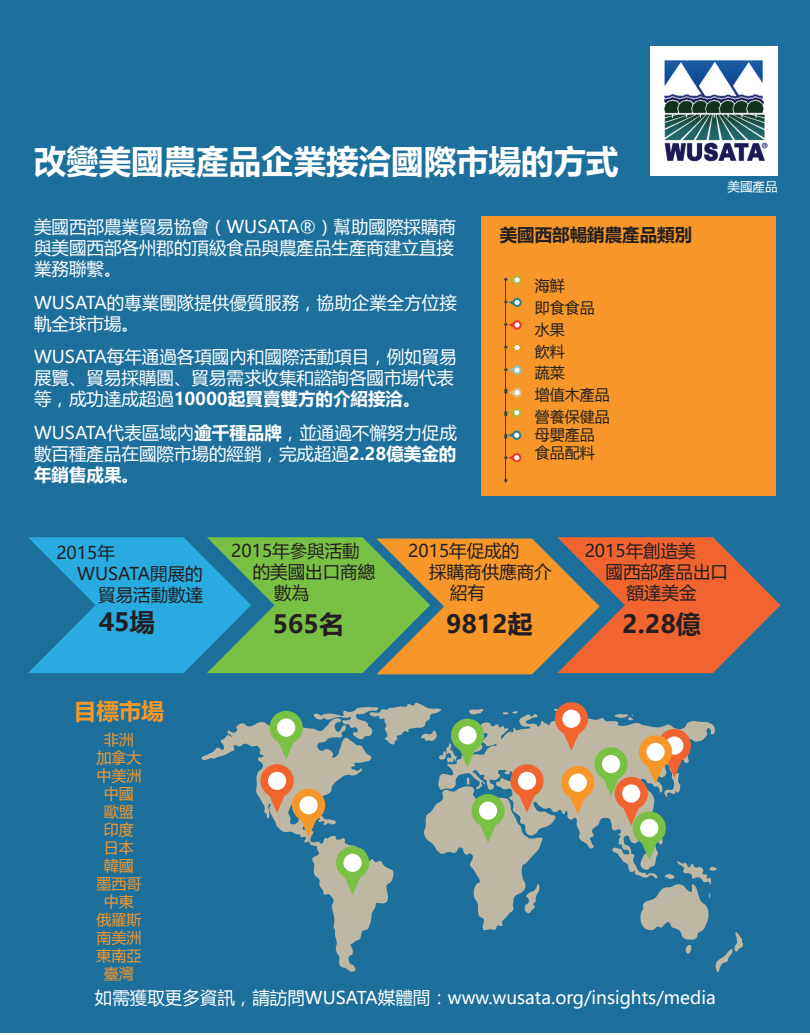
<style>
.page{position:relative;width:810px;height:1035px;background:#fff}
.page>*{position:absolute;margin:0;border:0;box-sizing:border-box;transform-origin:0 0}
.t1{font:700 32.5px "Microsoft Ya Hei";color:#fff}
.t2{font:700 25px "Microsoft Ya Hei";color:#231f20}
.t3{font:700 22.5px "Microsoft Ya Hei";color:#f79729}
.t4{font:17.5px/21px "Microsoft Ya Hei";color:#fff}
.t5{font:17.5px "Microsoft Ya Hei";color:#231f20}
.t6{font:700 17.5px "Microsoft Ya Hei";color:#231f20}
.t7{font:15px/18px "Microsoft Ya Hei";color:#f79729;text-align:center}
.t8{font:15px/21.8px "Microsoft Ya Hei";color:#231f20}
.t9{font:12.5px "Microsoft Ya Hei";color:#fff}
.s1{font-weight:700}
</style>
<div class="page">
<div style="left:0;top:0;width:810px;height:1032px;background:#1d709c"></div>
<img style="left:651px;top:46px;width:126px;height:129px">
<svg style="left:544px;top:721px;width:10px;height:107px"></svg>
<svg style="left:554px;top:702px;width:189px;height:270px"></svg>
<div style="left:562px;top:710px;width:19px;height:18px;background:#fff;border-radius:50%"></div>
<svg style="left:201px;top:702px;width:343px;height:270px"></svg>
<div style="left:343px;top:854px;width:19px;height:18px;background:#fff;border-radius:50%"></div>
<svg style="left:28px;top:537px;width:753px;height:137px"></svg>
<div style="left:482px;top:216px;width:294px;height:279px;background:#f79729"></div>
<svg style="left:504px;top:365px;width:18px;height:10px"></svg>
<svg style="left:504px;top:343px;width:18px;height:9px"></svg>
<svg style="left:504px;top:320px;width:18px;height:10px"></svg>
<svg style="left:504px;top:298px;width:18px;height:9px"></svg>
<svg style="left:504px;top:275px;width:18px;height:10px"></svg>
<hr style="left:505px;top:279px;width:1px;height:204px;background:#3f3f3f">
<svg style="left:504px;top:453px;width:17px;height:9px"></svg>
<svg style="left:504px;top:431px;width:17px;height:9px"></svg>
<svg style="left:504px;top:408px;width:17px;height:9px"></svg>
<svg style="left:504px;top:388px;width:18px;height:9px"></svg>
<h1 class="t1" style="left:34px;top:139px;width:586px">改變美國農產品企業接洽國際市場的方式</h1>
<p class="t4" style="left:34px;top:216px;width:424px">美國西部農業貿易協會（WUSATA®）幫助國際採購商與美國西部各州郡的頂級食品與農產品生產商建立直接業務聯繫。</p>
<p class="t4" style="left:34px;top:291px;width:424px">WUSATA的專業團隊提供優質服務，協助企業全方位接軌全球市場。</p>
<p class="t4" style="left:34px;top:346px;width:424px">WUSATA每年通過各項國內和國際活動項目，例如貿易展覽、貿易採購團、貿易需求收集和諮詢各國市場代表等，成功達成超過<span class="s1">10000起買賣雙方的介紹接洽。</span></p>
<p class="t4" style="left:34px;top:421px;width:424px;text-align:justify">WUSATA代表區域內<span class="s1">逾千種品牌</span>，並通過不懈努力促成數百種產品在國際市場的經銷，完成超過<span class="s1">2.28億美金的年銷售成果。</span></p>
<p class="t6" style="left:500px;top:223px;width:194px">美國西部暢銷農產品類別</p>
<p class="t8" style="left:535px;top:275px;width:76px">海鮮<br>即食食品水果<br>飲料<br>蔬菜<br>增值木產品營養保健品</p>
<p class="t8" style="left:535px;top:425px;width:61px;line-height:18px">母嬰產品食品配料</p>
<p class="t9" style="left:728px;top:178px;width:51px">美國產品</p>
<p class="t5" style="left:56px;top:541px;width:60px">2015年</p>
<p class="t5" style="left:77px;top:562px;width:127px">WUSATA開展的</p>
<p class="t5" style="left:98px;top:583px;width:107px">貿易活動數達</p>
<h2 class="t2" style="left:99px;top:605px;width:57px">45場</h2>
<p class="t3" style="left:74px;top:696px;width:91px">目標市場</p>
<p class="t7" style="left:96px;top:731px;width:46px">非洲加拿大中美洲中國歐盟印度日本韓國墨西哥中東俄羅斯南美洲東南亞臺灣</p>
<p class="t5" style="left:231px;top:539px;width:130px">2015年參與活動</p>
<p class="t5" style="left:253px;top:560px;width:124px">的美國出口商總</p>
<p class="t5" style="left:274px;top:581px;width:36px">數為</p>
<h2 class="t2" style="left:273px;top:607px;width:73px">565名</h2>
<p class="t5" style="left:408px;top:539px;width:113px">2015年促成的</p>
<p class="t5" style="left:429px;top:560px;width:124px">採購商供應商介</p>
<p class="t5" style="left:450px;top:581px;width:36px">紹有</p>
<h2 class="t2" style="left:446px;top:607px;width:88px">9812起</h2>
<p class="t5" style="left:585px;top:539px;width:113px">2015年創造美</p>
<p class="t5" style="left:606px;top:560px;width:124px">國西部產品出口</p>
<p class="t5" style="left:627px;top:581px;width:71px">額達美金</p>
<h2 class="t2" style="left:623px;top:607px;width:80px">2.28億</h2>
<p class="t4" style="left:95px;top:987px;width:622px">如需獲取更多資訊，請訪問WUSATA媒體間：www.wusata.org/insights/media</p>
</div>
